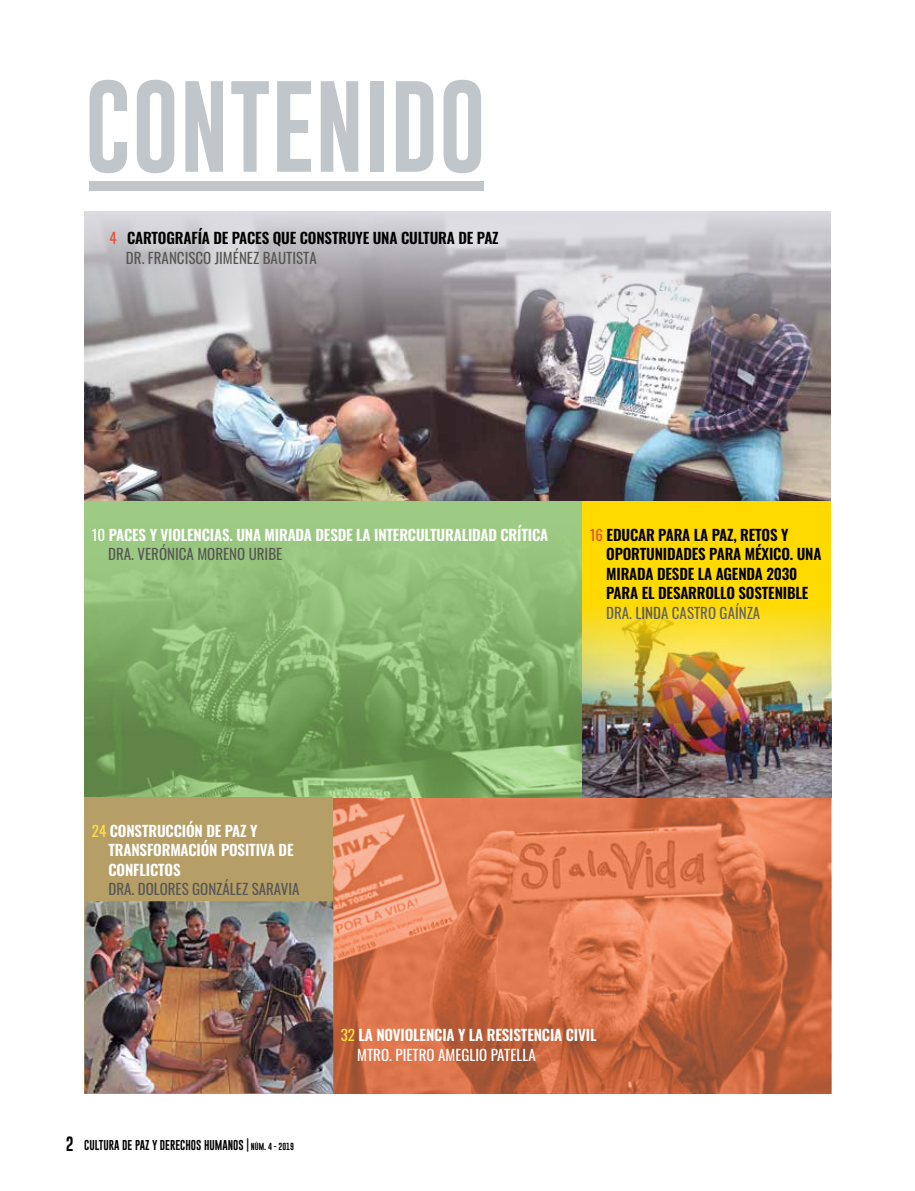
<style>
.page{position:relative;width:915px;height:1191px;background:#fff}
.page>*{position:absolute;margin:0;border:0;box-sizing:border-box;transform-origin:0 0}
.t1{font:94.5px "Gobold";color:#c1c6ca}
.t2{font:600 15px/19.5px "Oswald";letter-spacing:-.01em;color:#fff}
.t3{font:600 15px/19.5px "Oswald";letter-spacing:-.01em;color:#000}
.t4{font:15px "Oswald";color:#575756}
.t5{font:10.5px "Gobold";color:#000}
.s1{font-weight:400;color:#e94f35}
.s2{font-weight:400;color:#575756}
.s3{font-weight:400}
.s4{font-weight:400;color:#ffe043}
.s5{font-size:15px}
.s6{font-size:7.5px}
</style>
<div class="page">
<img style="left:333px;top:797px;width:497px;height:296px">
<img style="left:84px;top:211px;width:746px;height:290px">
<img style="left:84px;top:501px;width:498px;height:296px">
<div style="left:582px;top:501px;width:248px;height:296px;background:#ffda00"></div>
<div style="left:84px;top:797px;width:249px;height:296px;background:#b69e67"></div>
<img style="left:84px;top:901px;width:249px;height:192px">
<div style="left:89px;top:181px;width:395px;height:10px;background:#c1c6ca"></div>
<img style="left:582px;top:609px;width:248px;height:188px">
<h1 class="t1" style="left:84px;top:66px;width:403px">CONTENIDO</h1>
<p class="t3" style="left:126px;top:229px;width:374px;text-indent:-16px"><span class="s1">4</span> CARTOGRAFÍA DE PACES QUE CONSTRUYE UNA CULTURA DE PAZ<br><span class="s2">DR. FRANCISCO JIMÉNEZ BAUTISTA</span></p>
<p class="t2" style="left:108px;top:526px;width:441px;text-indent:-16px"><span class="s3">10</span> PACES Y VIOLENCIAS. UNA MIRADA DESDE LA INTERCULTURALIDAD CRÍTICA<br><span class="s2">DRA. VERÓNICA MORENO URIBE</span></p>
<p class="t3" style="left:606px;top:526px;width:217px;text-indent:-16px"><span class="s1">16</span> EDUCAR PARA LA PAZ, RETOS Y<br>OPORTUNIDADES PARA MÉXICO. UNA<br>MIRADA DESDE LA AGENDA 2030<br>PARA EL DESARROLLO SOSTENIBLE</p>
<p class="t4" style="left:606px;top:599px;width:156px">DRA. LINDA CASTRO GAÍNZA</p>
<p class="t2" style="left:108px;top:822px;width:187px;text-indent:-16px"><span class="s4">24</span> CONSTRUCCIÓN DE PAZ Y<br>TRANSFORMACIÓN POSITIVA DE<br>CONFLICTOS</p>
<p class="t4" style="left:108px;top:876px;width:192px">DRA. DOLORES GONZÁLEZ SARAVIA</p>
<p class="t5" style="left:66px;top:1137px;width:229px"><span class="s5">2</span> CULTURA DE PAZ Y DERECHOS HUMANOS | <span class="s6">NÚM. 4 - 2019</span></p>
<p class="t2" style="left:357px;top:1026px;width:241px;text-indent:-17px"><span class="s4">32</span> LA NOVIOLENCIA Y LA RESISTENCIA CIVIL<br><span class="s3">MTRO. PIETRO AMEGLIO PATELLA</span></p>
</div>
